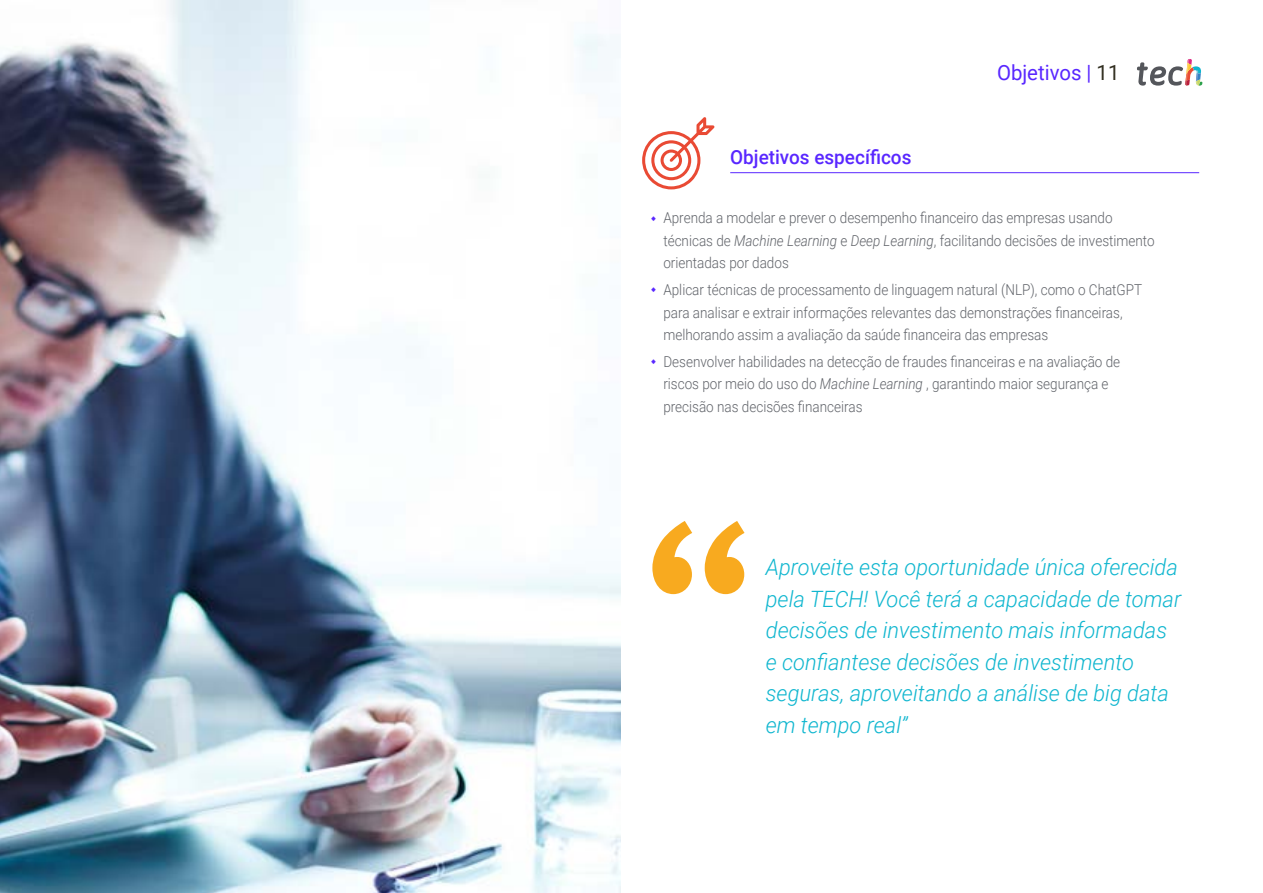
<style>
.page{position:relative;width:1263px;height:893px;background:#fff}
.page>*{position:absolute;margin:0;border:0;box-sizing:border-box;transform-origin:0 0}
.t1{font:italic 300 22.5px/31.5px "Roboto";color:#0fb6cf}
.t2{font:21px "Roboto";color:#5927ff}
.t3{font:500 19.5px "Roboto";color:#5927ff}
.t4{font:300 15px/22.5px "Roboto";color:#61646a;scale:.9 1}
.s1{color:#312e20}
.s2{font-style:italic}
</style>
<div class="page">
<hr style="left:730px;top:172px;width:469px;height:1px;background:#5927ff">
<svg style="left:642px;top:117px;width:72px;height:72px"></svg>
<img style="left:0;top:0;width:621px;height:893px">
<svg style="left:652px;top:521px;width:92px;height:73px"></svg>
<svg style="left:1137px;top:59px;width:65px;height:27px"></svg>
<h3 class="t3" style="left:730px;top:144px;width:183px">Objetivos específicos</h3>
<h2 class="t2" style="left:997px;top:57px;width:124px">Objetivos | <span class="s1">11</span></h2>
<p class="t4" style="left:663px;top:206px;width:547px">Aprenda a modelar e prever o desempenho financeiro das empresas usando técnicas de <span class="s2">Machine Learning</span> e <span class="s2">Deep Learning</span>, facilitando decisões de investimento orientadas por dados</p>
<p class="t4" style="left:663px;top:278px;width:534px">Aplicar técnicas de processamento de linguagem natural (NLP), como o ChatGPT para analisar e extrair informações relevantes das demonstrações financeiras, melhorando assim a avaliação da saúde financeira das empresas</p>
<p class="t4" style="left:663px;top:350px;width:509px">Desenvolver habilidades na detecção de fraudes financeiras e na avaliação de riscos por meio do uso do <span class="s2">Machine Learning</span> , garantindo maior segurança e precisão nas decisões financeiras</p>
<h1 class="t1" style="left:766px;top:551px;width:417px">Aproveite esta oportunidade única oferecida pela TECH! Você terá a capacidade de tomar decisões de investimento mais informadas e confiantese decisões de investimento seguras, aproveitando a análise de big data em tempo real”</h1>
</div>
